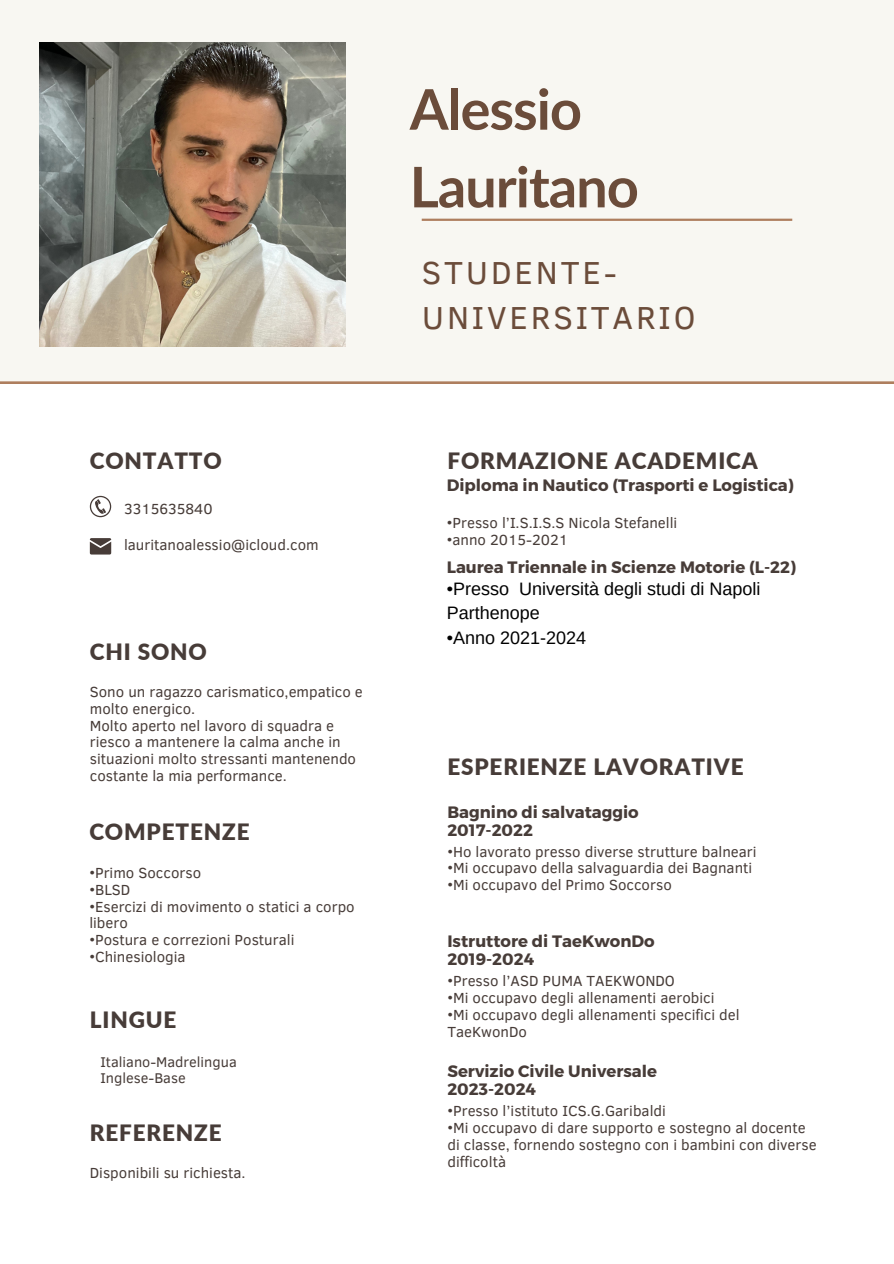
<style>
.page{position:relative;width:894px;height:1264px;background:#fff}
.page>*{position:absolute;margin:0;border:0;box-sizing:border-box;transform-origin:0 0}
.t1{font:700 55.95px/77.7px "Lato";letter-spacing:-.02em;color:#6b4c3a}
.t2{font:32.7px/45px "Clear Sans";letter-spacing:.085em;color:#6b4c3a}
.t3{font:900 22.5px "Lato";letter-spacing:.04em;color:#473c38}
.t4{font:18px/24.8px "Arimo";color:#000}
.t5{font:700 16.5px/18px "Montserrat";color:#473c38}
.t6{font:15px/16.8px "Clear Sans";color:#473c38}
.t7{font:14.4px "Clear Sans";color:#473c38}
</style>
<div class="page">
<div style="left:0;top:0;width:893px;height:383px;background:#f8f7f2"></div>
<img style="left:39px;top:43px;width:306px;height:303px">
<hr style="left:421px;top:219px;width:371px;height:2px;background:#ae7e5e">
<svg style="left:90px;top:496px;width:21px;height:21px"></svg>
<svg style="left:90px;top:538px;width:21px;height:16px"></svg>
<h3 class="t1" style="left:409px;top:69px;width:230px">Alessio<br>Lauritano</h3>
<p class="t2" style="left:421px;top:248px;width:275px">STUDENTE-<br>UNIVERSITARIO</p>
<p class="t3" style="left:90px;top:447px;width:133px">CONTATTO</p>
<h1 class="t6" style="left:124px;top:499px;width:90px">3315635840</h1>
<h2 class="t6" style="left:124px;top:535px;width:196px">lauritanoalessio@icloud.com</h2>
<p class="t3" style="left:90px;top:637px;width:118px">CHI SONO</p>
<p class="t6" style="left:90px;top:682px;width:274px">Sono un ragazzo carismatico,empatico e molto energico.</p>
<p class="t6" style="left:90px;top:716px;width:268px">Molto aperto nel lavoro di squadra e riesco a mantenere la calma anche in situazioni molto stressanti mantenendo costante la mia performance.</p>
<h4 class="t3" style="left:89px;top:818px;width:162px">COMPETENZE</h4>
<h5 class="t6" style="left:89px;top:863px;width:113px">•Primo Soccorso</h5>
<h3 class="t6" style="left:89px;top:880px;width:43px">•BLSD</h3>
<h4 class="t6" style="left:89px;top:897px;width:267px">•Esercizi di movimento o statici a corpo libero</h4>
<p class="t6" style="left:89px;top:930px;width:206px">•Postura e correzioni Posturali</p>
<p class="t6" style="left:89px;top:947px;width:98px">•Chinesiologia</p>
<h4 class="t3" style="left:90px;top:1006px;width:88px">LINGUE</h4>
<p class="t7" style="left:100px;top:1051px;width:138px">Italiano-Madrelingua</p>
<p class="t7" style="left:100px;top:1067px;width:87px">Inglese-Base</p>
<p class="t3" style="left:90px;top:1118px;width:133px">REFERENZE</p>
<h4 class="t6" style="left:90px;top:1163px;width:157px">Disponibili su richiesta.</h4>
<h3 class="t3" style="left:447px;top:447px;width:312px">FORMAZIONE ACADEMICA</h3>
<h3 class="t5" style="left:446px;top:475px;width:348px">Diploma in Nautico (Trasporti e Logistica)</h3>
<p class="t6" style="left:446px;top:513px;width:232px">•Presso l’I.S.I.S.S Nicola Stefanelli</p>
<p class="t6" style="left:446px;top:530px;width:123px">•anno 2015-2021</p>
<p class="t5" style="left:446px;top:557px;width:350px">Laurea Triennale in Scienze Motorie (L-22)</p>
<p class="t4" style="left:446px;top:576px;width:315px">•Presso Università degli studi di Napoli<br>Parthenope</p>
<p class="t4" style="left:446px;top:625px;width:141px">•Anno 2021-2024</p>
<p class="t3" style="left:447px;top:753px;width:297px">ESPERIENZE LAVORATIVE</p>
<p class="t5" style="left:447px;top:801px;width:193px">Bagnino di salvataggio<br>2017-2022</p>
<p class="t6" style="left:447px;top:842px;width:310px">•Ho lavorato presso diverse strutture balneari</p>
<h3 class="t6" style="left:447px;top:859px;width:306px">•Mi occupavo della salvaguardia dei Bagnanti</h3>
<p class="t6" style="left:447px;top:875px;width:226px">•Mi occupavo del Primo Soccorso</p>
<p class="t5" style="left:447px;top:931px;width:209px">Istruttore di TaeKwonDo<br>2019-2024</p>
<h3 class="t6" style="left:447px;top:972px;width:229px">•Presso l’ASD PUMA TAEKWONDO</h3>
<p class="t6" style="left:447px;top:988px;width:268px">•Mi occupavo degli allenamenti aerobici</p>
<h3 class="t6" style="left:447px;top:1005px;width:294px">•Mi occupavo degli allenamenti specifici del<br>TaeKwonDo</h3>
<h4 class="t5" style="left:447px;top:1061px;width:211px">Servizio Civile Universale<br>2023-2024</h4>
<p class="t6" style="left:447px;top:1101px;width:220px">•Presso l’istituto ICS.G.Garibaldi</p>
<p class="t6" style="left:447px;top:1118px;width:370px">•Mi occupavo di dare supporto e sostegno al docente di classe, fornendo sostegno con i bambini con diverse difficoltà</p>
</div>
